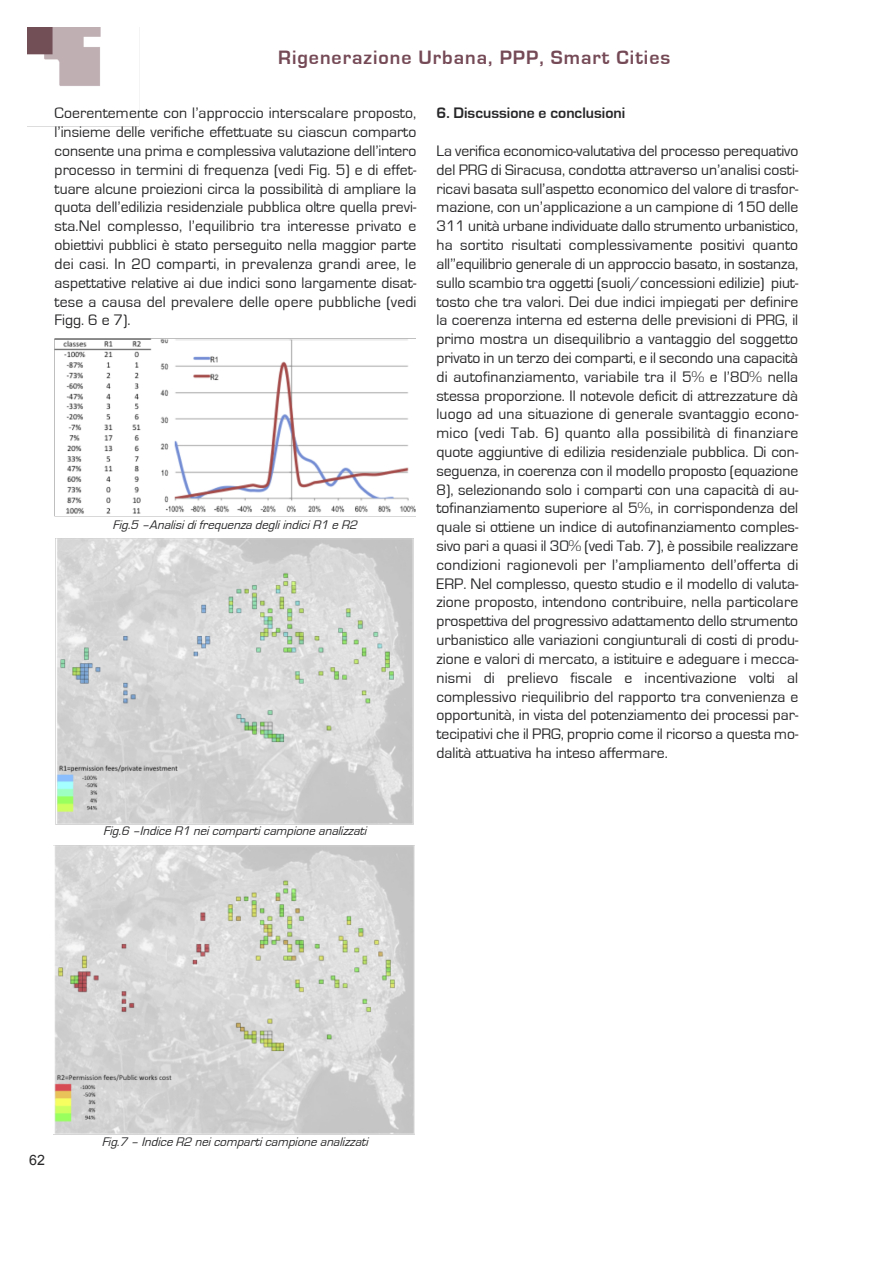
<style>
.page{position:relative;width:893px;height:1263px;background:#fff}
.page>*{position:absolute;margin:0;border:0;box-sizing:border-box;transform-origin:0 0}
.t1{font:700 19.95px "Eurostile";letter-spacing:.05em;color:#754a57}
.t2{font:15.75px/18.8px "Eurostile";color:#272729;text-align:justify}
.t3{font:700 15.75px "Eurostile";color:#272729}
.t4{font:14.25px "Arial";color:#272729}
.t5{font:italic 12.9px "Eurostile";color:#272729}
</style>
<div class="page">
<img style="left:27px;top:27px;width:113px;height:100px">
<img style="left:55px;top:538px;width:359px;height:287px">
<img style="left:54px;top:845px;width:361px;height:290px">
<img style="left:54px;top:338px;width:361px;height:179px">
<p class="t1" style="left:278px;top:48px;width:393px">Rigenerazione Urbana, PPP, Smart Cities</p>
<p class="t2" style="left:55px;top:104px;width:363px">Coerentemente con l’approccio interscalare proposto, l’insieme delle verifiche effettuate su ciascun comparto consente una prima e complessiva valutazione dell’intero processo in termini di frequenza (vedi Fig. 5) e di effet&shy;tuare alcune proiezioni circa la possibilità di ampliare la quota dell’edilizia residenziale pubblica oltre quella previ&shy;sta.Nel complesso, l’equilibrio tra interesse privato e obiettivi pubblici è stato perseguito nella maggior parte dei casi. In 20 comparti, in prevalenza grandi aree, le aspettative relative ai due indici sono largamente disat&shy;tese a causa del prevalere delle opere pubbliche (vedi Figg. 6 e 7).</p>
<p class="t3" style="left:436px;top:106px;width:190px">6. Discussione e conclusioni</p>
<p class="t2" style="left:436px;top:142px;width:363px">La verifica economico-valutativa del processo perequativo del PRG di Siracusa, condotta attraverso un’analisi costi&shy;ricavi basata sull’aspetto economico del valore di trasfor&shy;mazione, con un’applicazione a un campione di 150 delle 311 unità urbane individuate dallo strumento urbanistico, ha sortito risultati complessivamente positivi quanto all’’equilibrio generale di un approccio basato, in sostanza, sullo scambio tra oggetti (suoli/concessioni edilizie) piut&shy;tosto che tra valori. Dei due indici impiegati per definire la coerenza interna ed esterna delle previsioni di PRG, il primo mostra un disequilibrio a vantaggio del soggetto privato in un terzo dei comparti, e il secondo una capacità di autofinanziamento, variabile tra il 5% e l’80% nella stessa proporzione. Il notevole deficit di attrezzature dà luogo ad una situazione di generale svantaggio econo&shy;mico (vedi Tab. 6) quanto alla possibilità di finanziare quote aggiuntive di edilizia residenziale pubblica. Di con&shy;seguenza, in coerenza con il modello proposto (equazione 8), selezionando solo i comparti con una capacità di au&shy;tofinanziamento superiore al 5%, in corrispondenza del quale si ottiene un indice di autofinanziamento comples&shy;sivo pari a quasi il 30% (vedi Tab. 7), è possibile realizzare condizioni ragionevoli per l’ampliamento dell’offerta di ERP. Nel complesso, questo studio e il modello di valuta&shy;zione proposto, intendono contribuire, nella particolare prospettiva del progressivo adattamento dello strumento urbanistico alle variazioni congiunturali di costi di produ&shy;zione e valori di mercato, a istituire e adeguare i mecca&shy;nismi di prelievo fiscale e incentivazione volti al complessivo riequilibrio del rapporto tra convenienza e opportunità, in vista del potenziamento dei processi par&shy;tecipativi che il PRG, proprio come il ricorso a questa mo&shy;dalità attuativa ha inteso affermare.</p>
<p class="t5" style="left:113px;top:518px;width:249px">Fig.5 –Analisidifrequenza degliindiciR1 e R2</p>
<p class="t5" style="left:103px;top:825px;width:267px">Fig.6 –Indice R1 neicomparticampione analizzati</p>
<p class="t4" style="left:29px;top:1152px;width:17px">62</p>
<p class="t5" style="left:102px;top:1136px;width:271px">Fig.7 – Indice R2 neicomparticampione analizzati</p>
</div>
